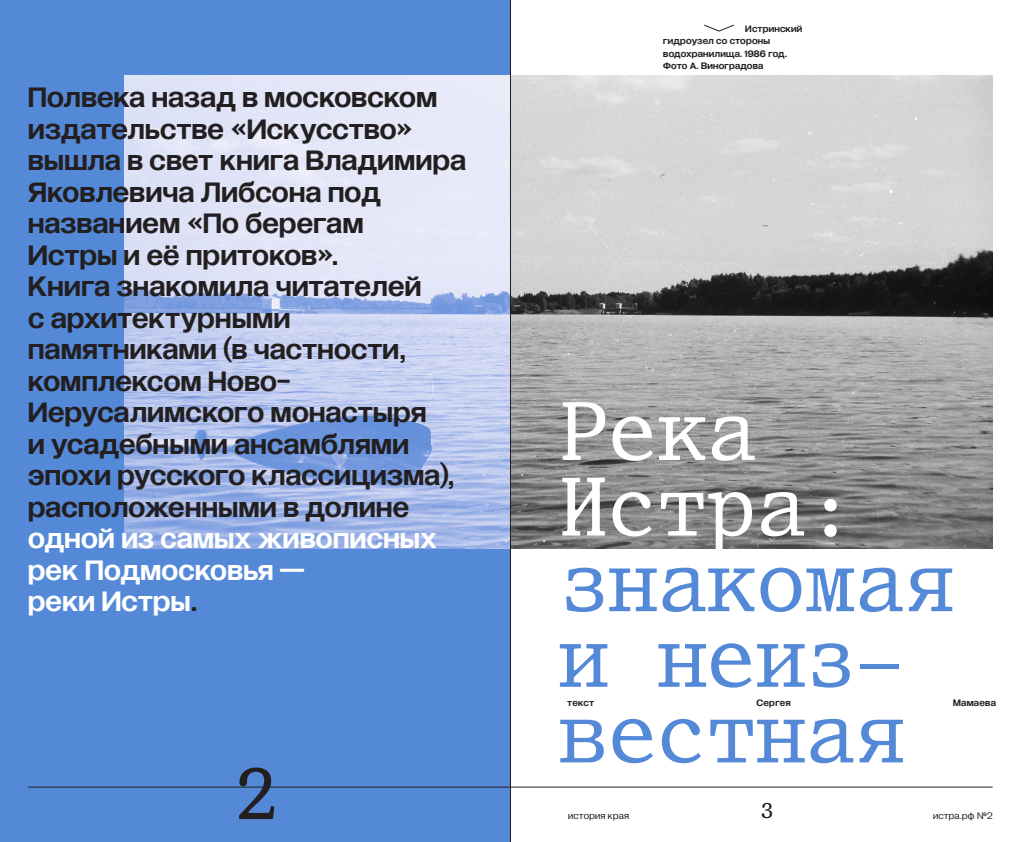
<style>
.page{position:relative;width:1021px;height:842px;background:#fff}
.page>*{position:absolute;margin:0;border:0;box-sizing:border-box;transform-origin:0 0}
.t1{font:85px/75.6px "Tekst M Roman";letter-spacing:-.02em;color:#5489d8}
.t2{font:77.6px "Tekst M Roman";color:#231f20}
.lead{font:700 30px/31.5px "Gramatika";letter-spacing:.01em;color:#231f20}
.t3{font:22px "Tekst M Roman";color:#231f20}
.подпис_стрела{font:700 10px/12.6px "Gramatika";letter-spacing:.02em;color:#231f20}
.вопрос{font:10px "Gramatika";letter-spacing:.025em;color:#231f20}
.auther{font:700 10px "Gramatika";letter-spacing:.03em;color:#231f20}
.s1{color:#fff}
</style>
<div class="page">
<img style="left:511px;top:76px;width:481px;height:472px">
<svg style="left:0;top:0;width:510px;height:842px;background:#83a7e2"></svg>
<svg style="left:704px;top:24px;width:30px;height:8px"></svg>
<hr style="left:28px;top:787px;width:964px;height:1px;background:#231f20">
<hr style="left:510px;top:0;width:1px;height:842px;background:#231f20">
<p class="lead" style="left:28px;top:82px;width:439px">Полвека назад в московском издательстве «Искусство» вышла в свет книга Владимира<br>Яковлевича Либсона под названием «По берегам<br>Истры и её притоков».<br>Книга знакомила читателей<br>с архитектурными памятниками (в частности, комплексом Ново-<br>Иерусалимского монастыря<br>и усадебными ансамблями эпохи русского классицизма), расположенными в долине <span class="s1">одной из самых живописных рек Подмосковья —<br>реки Истры</span>.</p>
<p class="t2" style="left:233px;top:742px;width:48px">2</p>
<p class="подпис_стрела" style="left:663px;top:22px;width:141px;text-indent:82px">Истринский гидроузел со стороны водохранилища. 1986 год.<br>Фото А. Виноградова</p>
<h1 class="t1" style="left:558px;top:390px;width:398px"><span class="s1">Река<br>Истра: </span>знакомая и неиз-</h1>
<h1 class="t1" style="left:558px;top:692px;width:348px">вестная</h1>
<p class="auther" style="left:567px;top:697px;width:28px">текст</p>
<p class="auther" style="left:756px;top:697px;width:36px">Сергея</p>
<p class="auther" style="left:953px;top:697px;width:44px">Мамаева</p>
<p class="t3" style="left:760px;top:796px;width:15px">3</p>
<p class="вопрос" style="left:568px;top:810px;width:63px">история края</p>
<p class="вопрос" style="left:933px;top:810px;width:61px">истра.рф №2</p>
</div>
